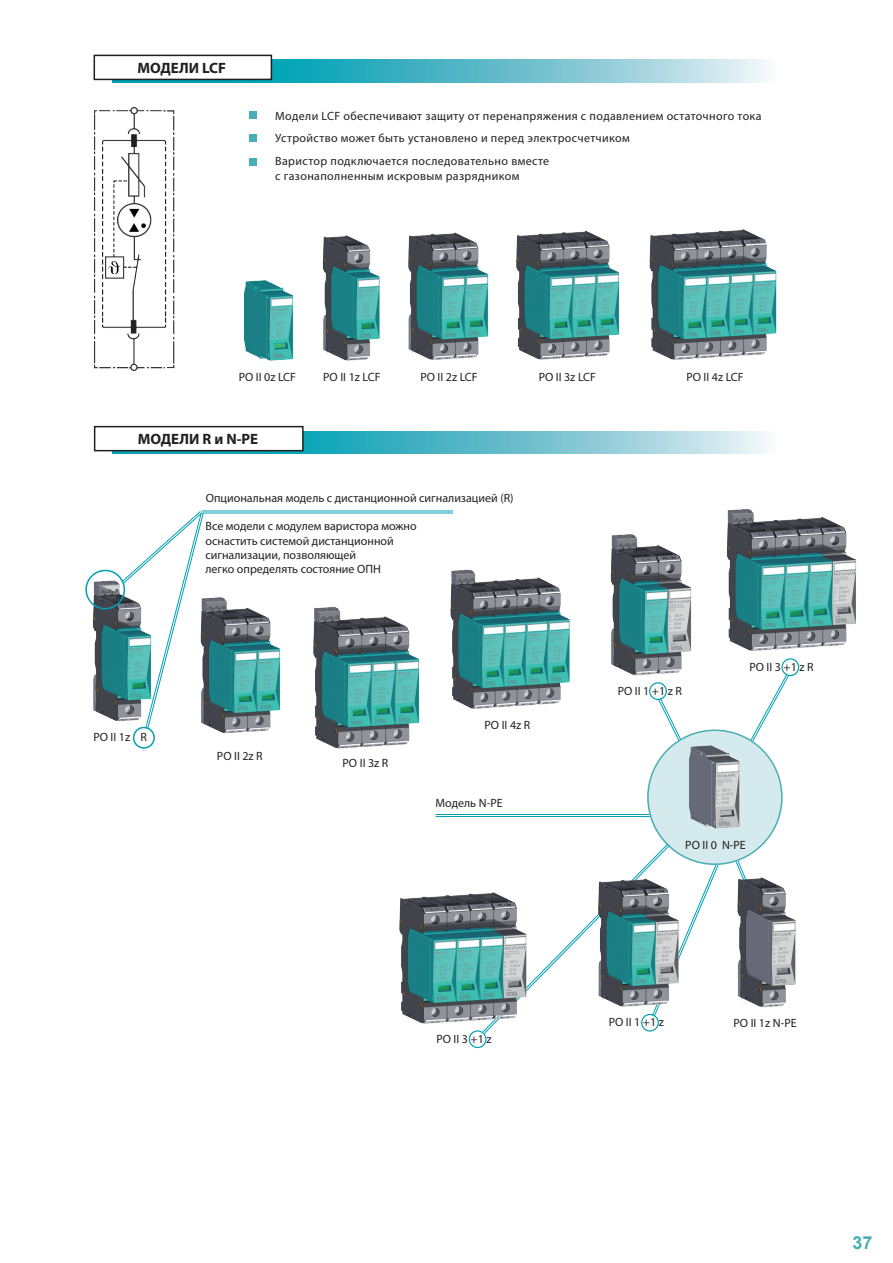
<style>
.page{position:relative;width:893px;height:1263px;background:#fff}
.page>*{position:absolute;margin:0;border:0;box-sizing:border-box;transform-origin:0 0}
.t1{font:700 18px "Arial";color:#49adb6}
.t2{font:700 15px "Myriad Pro";color:#231f20}
.t3{font:12px/14.4px "Myriad Pro";letter-spacing:.005em;color:#231f20}
.t4{font:12px/14.4px "Myriad Pro";letter-spacing:.03em;color:#231f20}
</style>
<div class="page">
<svg style="left:113px;top:431px;width:654px;height:23px;background:#70c2cf"></svg>
<svg style="left:735px;top:859px;width:9px;height:14px"></svg>
<div style="left:95px;top:427px;width:208px;height:24px;background:#fff"></div>
<div style="left:94px;top:426px;width:210px;height:25px;border:2px solid #231f20"></div>
<hr style="left:202px;top:510px;width:251px;height:1px;background:#00a0b4">
<hr style="left:202px;top:512px;width:251px;height:1px;background:#00a0b4">
<svg style="left:658px;top:697px;width:24px;height:45px"></svg>
<div style="left:781px;top:658px;width:18px;height:18px;border:1px solid #00a0b4;border-radius:50%"></div>
<hr style="left:436px;top:814px;width:214px;height:1px;background:#00a0b4">
<hr style="left:436px;top:816px;width:214px;height:1px;background:#00a0b4">
<svg style="left:749px;top:673px;width:41px;height:70px"></svg>
<div style="left:649px;top:682px;width:18px;height:18px;border:1px solid #00a0b4;border-radius:50%"></div>
<div style="left:469px;top:1030px;width:17px;height:18px;border:1px solid #00a0b4;border-radius:50%"></div>
<div style="left:647px;top:730px;width:135px;height:135px;background:#d5eaec;border-radius:50%"></div>
<svg style="left:112px;top:60px;width:655px;height:22px;background:#6dc2cf"></svg>
<img style="left:313px;top:607px;width:107px;height:142px">
<img style="left:450px;top:569px;width:120px;height:140px">
<img style="left:204px;top:597px;width:77px;height:137px">
<img style="left:677px;top:742px;width:63px;height:87px">
<img style="left:737px;top:873px;width:59px;height:135px">
<img style="left:727px;top:509px;width:129px;height:142px">
<img style="left:610px;top:534px;width:82px;height:142px">
<img style="left:322px;top:235px;width:58px;height:126px">
<img style="left:408px;top:232px;width:81px;height:128px">
<img style="left:516px;top:231px;width:104px;height:129px">
<img style="left:649px;top:229px;width:128px;height:131px">
<img style="left:243px;top:280px;width:51px;height:81px">
<svg style="left:482px;top:843px;width:238px;height:192px"></svg>
<img style="left:399px;top:885px;width:135px;height:141px">
<img style="left:581px;top:872px;width:111px;height:139px">
<svg style="left:93px;top:54px;width:180px;height:27px"></svg>
<img style="left:94px;top:107px;width:81px;height:264px">
<div style="left:249px;top:112px;width:7px;height:7px;background:#49adb6"></div>
<div style="left:249px;top:158px;width:7px;height:7px;background:#49adb6"></div>
<div style="left:249px;top:135px;width:7px;height:7px;background:#49adb6"></div>
<div style="left:133px;top:727px;width:22px;height:22px;border:2px solid #00a0b4;border-radius:50%"></div>
<svg style="left:128px;top:510px;width:76px;height:219px"></svg>
<img style="left:87px;top:576px;width:71px;height:149px">
<div style="left:85px;top:570px;width:40px;height:39px;border:2px solid #00a0b4;border-radius:50%"></div>
<p class="t2" style="left:138px;top:58px;width:90px">МОДЕЛИ LCF</p>
<p class="t4" style="left:275px;top:108px;width:488px">Модели LCF обеспечивают защиту от перенапряжения с подавлением остаточного тока</p>
<p class="t4" style="left:275px;top:131px;width:356px">Устройство может быть установлено и перед электросчетчиком</p>
<p class="t4" style="left:275px;top:154px;width:275px">Варистор подключается последовательно вместе с газонаполненным искровым разрядникoм</p>
<p class="t3" style="left:239px;top:370px;width:59px">PO II 0z LCF</p>
<p class="t3" style="left:323px;top:370px;width:59px">PO II 1z LCF</p>
<p class="t3" style="left:420px;top:370px;width:59px">PO II 2z LCF</p>
<p class="t3" style="left:539px;top:370px;width:59px">PO II 3z LCF</p>
<p class="t3" style="left:686px;top:370px;width:59px">PO II 4z LCF</p>
<p class="t2" style="left:138px;top:429px;width:122px">МОДЕЛИ R и N-PE</p>
<p class="t3" style="left:93px;top:730px;width:55px">PO II 1z R</p>
<p class="t3" style="left:206px;top:490px;width:309px">Опциональная модель с дистанционной сигнализацией (R)</p>
<p class="t3" style="left:206px;top:519px;width:213px">Все модели с модулем варистора можно оснастить системой дистанционной сигнализации, позволяющей<br>легко определять состояние ОПН</p>
<p class="t3" style="left:217px;top:748px;width:47px">PO II 2z R</p>
<p class="t3" style="left:343px;top:755px;width:47px">PO II 3z R</p>
<p class="t3" style="left:485px;top:718px;width:47px">PO II 4z R</p>
<p class="t3" style="left:436px;top:796px;width:69px">Модель N-PE</p>
<p class="t3" style="left:436px;top:1031px;width:57px">PO II 3 +1 z</p>
<p class="t3" style="left:618px;top:684px;width:66px">PO II 1 +1 z R</p>
<p class="t3" style="left:749px;top:659px;width:66px">PO II 3 +1 z R</p>
<p class="t3" style="left:685px;top:837px;width:62px">PO II 0 N-PE</p>
<p class="t3" style="left:609px;top:1015px;width:57px">PO II 1 +1 z</p>
<p class="t3" style="left:733px;top:1015px;width:65px">PO II 1z N-PE</p>
<p class="t1" style="left:852px;top:1230px;width:22px">37</p>
</div>
